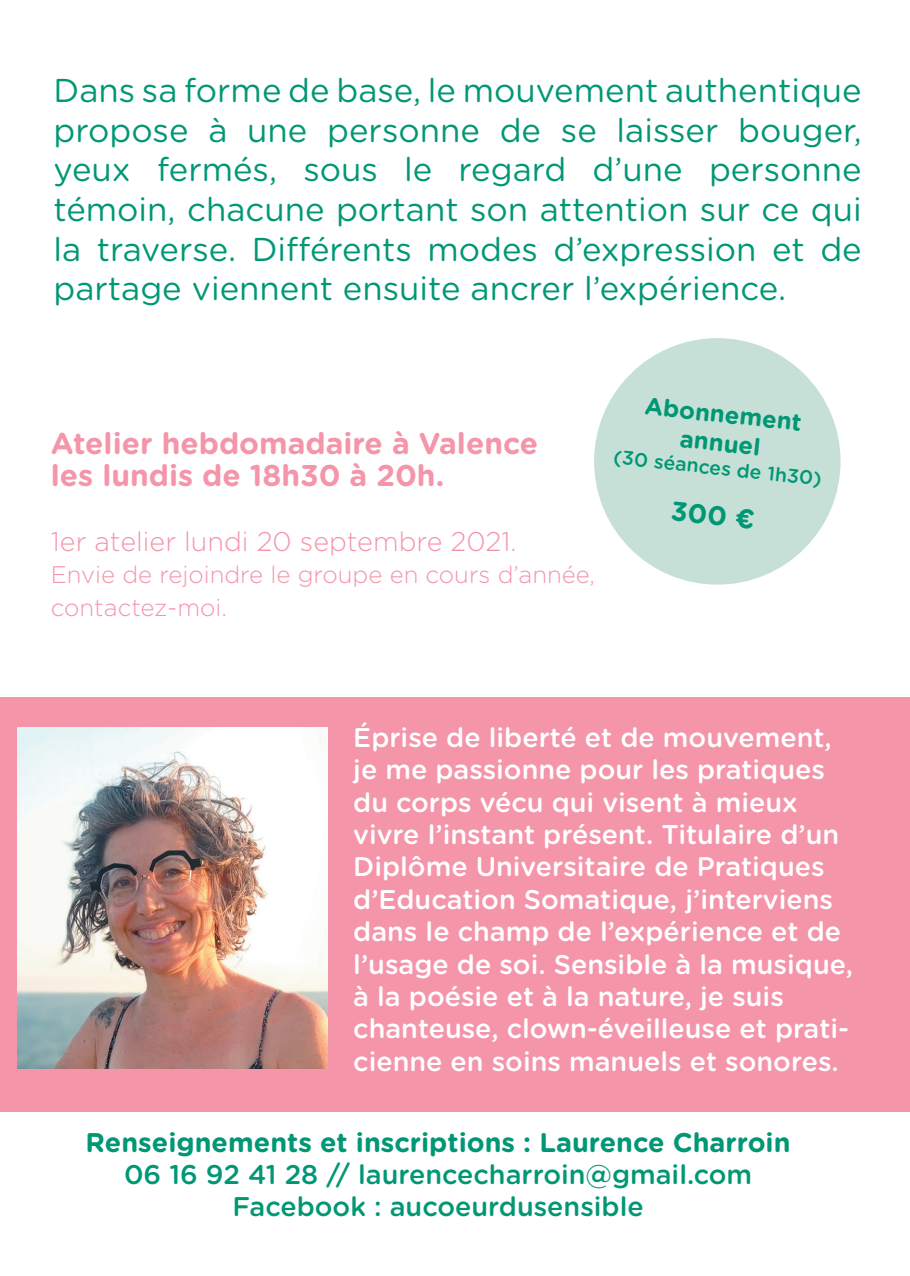
<style>
.page{position:relative;width:910px;height:1276px;background:#fff}
.page>*{position:absolute;margin:0;border:0;box-sizing:border-box;transform-origin:0 0}
.t1{font:33px/39.6px "Gotham Rounded";color:#009775;text-align:justify}
.t2{font:700 30px/32.4px "Gotham Rounded";color:#f495aa}
.t3{font:500 27px/32.4px "Gotham Rounded";color:#fff}
.t4{font:500 27px/32.4px "Gotham Rounded";color:#009775;text-align:center}
.t5{font:700 27px "Gotham Rounded";color:#009775}
.t6{font:300 27px "Gotham Rounded";color:#f495aa}
.t7{font:300 24px/32.4px "Gotham Rounded";color:#f495aa}
.t8{font:700 24px/28.8px "Gotham Rounded";color:#009775;text-align:center}
.t9{font:500 19.5px "Gotham Rounded";color:#009775}
</style>
<div class="page">
<div style="left:0;top:697px;width:910px;height:415px;background:#f495aa"></div>
<img style="left:17px;top:727px;width:311px;height:341px">
<div style="left:594px;top:338px;width:247px;height:246px;background:#c6e0d7;border-radius:50%"></div>
<p class="t1" style="left:54px;top:69px;width:810px">Dans sa forme de base, le mouvement authentique propose à une personne de se laisser bouger, yeux fermés, sous le regard d’une personne témoin, chacune portant son attention sur ce qui la traverse. Différents modes d’expression et de partage viennent ensuite ancrer l’expérience.</p>
<p class="t2" style="left:51px;top:425px;width:489px">Atelier hebdomadaire à Valence les lundis de 18h30 à 20h.</p>
<p class="t6" style="left:51px;top:523px;width:467px">1er atelier lundi 20 septembre 2021.</p>
<p class="t7" style="left:51px;top:557px;width:546px">Envie de rejoindre le groupe en cours d’année, contactez-moi.</p>
<p class="t8" style="left:647px;top:390px;width:159px;rotate:6deg">Abonnement annuel</p>
<p class="t9" style="left:615px;top:443px;width:211px;rotate:6deg">(30 séances de 1h30)</p>
<p class="t5" style="left:673px;top:491px;width:85px;rotate:6deg">300 €</p>
<p class="t3" style="left:353px;top:720px;width:501px">Éprise de liberté et de mouvement, je me passionne pour les pratiques du corps vécu qui visent à mieux vivre l’instant présent. Titulaire d’un Diplôme Universitaire de Pratiques d’Education Somatique, j’interviens dans le champ de l’expérience et de l’usage de soi. Sensible à la musique, à la poésie et à la nature, je suis chanteuse, clown-éveilleuse et prati&shy;cienne en soins manuels et sonores.</p>
<p class="t5" style="left:86px;top:1122px;width:706px">Renseignements et inscriptions : Laurence Charroin</p>
<p class="t4" style="left:124px;top:1157px;width:630px">06 16 92 41 28 // laurencecharroin@gmail.com<br>Facebook : aucoeurdusensible</p>
</div>
